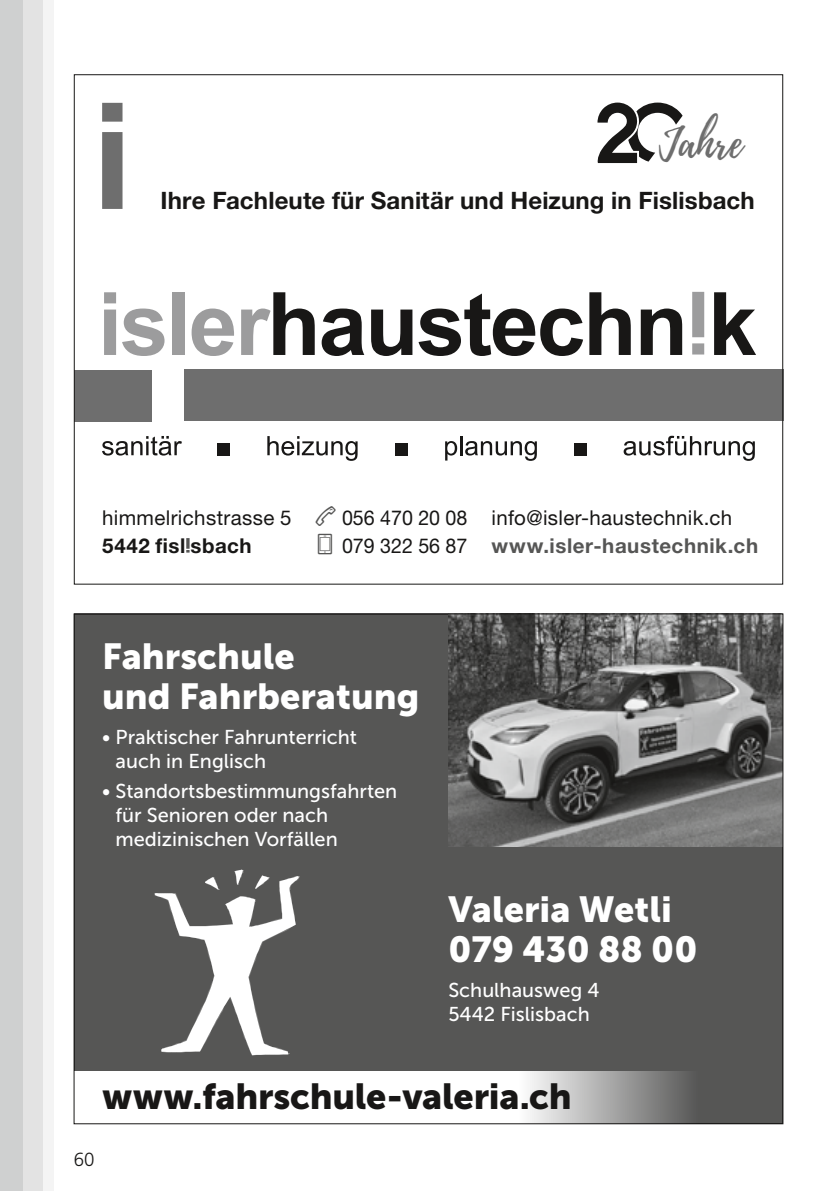
<style>
.page{position:relative;width:840px;height:1191px;background:#fff}
.page>*{position:absolute;margin:0;border:0;box-sizing:border-box;transform-origin:0 0}
.t1{font:42px "Playlist Script";color:#6e6e6e}
.t2{font:36px/40px "Museo Sans 900";color:#fff}
.t3{font:36px "Museo Sans 900";letter-spacing:-.005em;color:#181716}
.t4{font:700 24px "Helvetica Neue LT Std";letter-spacing:.005em;color:#181716}
.t5{font:20.4px "Helvetica Neue LT Std";letter-spacing:.015em;color:#181716}
.t6{font:700 20.4px "Helvetica Neue LT Std";letter-spacing:.03em;color:#565655}
.t7{font:20.4px/27.8px "Helvetica Neue LT Std";letter-spacing:.015em;color:#181716;scale:.96 1}
.t8{font:700 20.4px "Helvetica Neue LT Std";letter-spacing:.03em;color:#181716}
.t9{font:20px/24px "Museo Sans 500";color:#fff}
.t10{font:300 19px "Frutiger LT Pro";color:#181716}
.s1{font-family:"Iconomous";color:#565655}
</style>
<div class="page">
<div style="left:43px;top:0;width:11px;height:1191px;background:#f4f4f4"></div>
<div style="left:23px;top:0;width:20px;height:1191px;background:#e3e3e3"></div>
<div style="left:0;top:0;width:23px;height:1191px;background:#cfd0d0"></div>
<div style="left:74px;top:370px;width:77px;height:51px;background:#6e6e6e"></div>
<div style="left:184px;top:369px;width:598px;height:51px;background:#6e6e6e"></div>
<svg style="left:104px;top:292px;width:12px;height:63px"></svg>
<svg style="left:122px;top:308px;width:42px;height:48px"></svg>
<div style="left:173px;top:292px;width:12px;height:63px;background:#9c9c9d"></div>
<svg style="left:191px;top:308px;width:43px;height:48px"></svg>
<svg style="left:241px;top:292px;width:73px;height:63px"></svg>
<svg style="left:321px;top:308px;width:43px;height:48px"></svg>
<svg style="left:371px;top:309px;width:41px;height:47px"></svg>
<svg style="left:418px;top:293px;width:164px;height:63px"></svg>
<svg style="left:589px;top:292px;width:41px;height:63px"></svg>
<svg style="left:640px;top:308px;width:41px;height:47px"></svg>
<svg style="left:714px;top:292px;width:41px;height:63px"></svg>
<svg style="left:692px;top:292px;width:11px;height:62px"></svg>
<svg style="left:102px;top:436px;width:80px;height:19px"></svg>
<div style="left:217px;top:443px;width:13px;height:12px;background:#181716"></div>
<svg style="left:267px;top:436px;width:90px;height:25px"></svg>
<div style="left:395px;top:443px;width:12px;height:12px;background:#181716"></div>
<svg style="left:445px;top:441px;width:12px;height:19px"></svg>
<hr style="left:459px;top:436px;width:3px;height:19px;background:#181716">
<svg style="left:465px;top:441px;width:71px;height:20px"></svg>
<div style="left:574px;top:443px;width:12px;height:12px;background:#181716"></div>
<svg style="left:623px;top:436px;width:131px;height:25px"></svg>
<svg style="left:186px;top:538px;width:3px;height:14px"></svg>
<svg style="left:102px;top:103px;width:20px;height:106px;background:#7d7d7d"></svg>
<svg style="left:597px;top:103px;width:85px;height:60px"></svg>
<div style="left:74px;top:614px;width:708px;height:509px;background:#565655"></div>
<img style="left:448px;top:615px;width:332px;height:231px">
<svg style="left:76px;top:1071px;width:611px;height:51px;background:#e9e9e9"></svg>
<svg style="left:155px;top:869px;width:144px;height:186px"></svg>
<h1 class="t1" style="left:659px;top:113px;width:85px">Jahre</h1>
<p class="t4" style="left:160px;top:185px;width:595px">Ihre Fachleute für Sanitär und Heizung in Fislisbach</p>
<p class="t5" style="left:102px;top:505px;width:191px">himmelrichstrasse 5</p>
<p class="t8" style="left:102px;top:533px;width:151px">5442 fisl sbach</p>
<p class="t7" style="left:315px;top:503px;width:160px"><span class="s1">u</span> 056 470 20 08 <span class="s1">|</span> 079 322 56 87</p>
<p class="t5" style="left:491px;top:505px;width:242px">info@isler-haustechnik.ch</p>
<p class="t6" style="left:491px;top:533px;width:268px">www.isler-haustechnik.ch</p>
<h2 class="t2" style="left:102px;top:636px;width:318px">Fahrschule<br>und Fahrberatung</h2>
<p class="t9" style="left:115px;top:725px;width:243px;text-indent:-13px">• Praktischer Fahrunterricht auch in Englisch</p>
<p class="t9" style="left:115px;top:779px;width:283px;text-indent:-13px">• Standortsbestimmungsfahrten für Senioren oder nach medizinischen Vorfällen</p>
<h2 class="t2" style="left:448px;top:889px;width:250px">Valeria Wetli<br>079 430 88 00</h2>
<p class="t9" style="left:448px;top:978px;width:153px">Schulhausweg 4<br>5442 Fislisbach</p>
<h2 class="t3" style="left:102px;top:1075px;width:471px">www.fahrschule-valeria.ch</h2>
<p class="t10" style="left:74px;top:1147px;width:22px">60</p>
</div>
